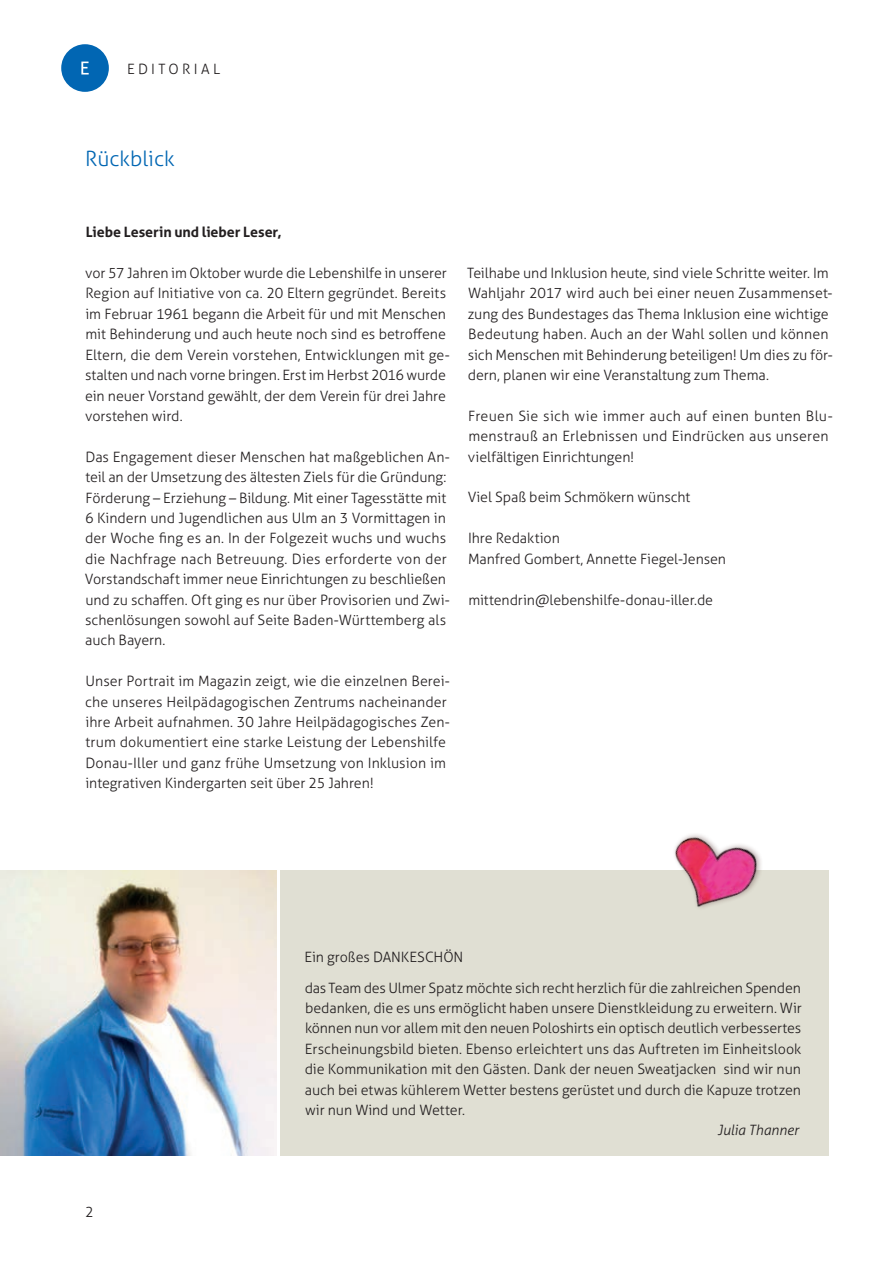
<style>
.page{position:relative;width:893px;height:1263px;background:#fff}
.page>*{position:absolute;margin:0;border:0;box-sizing:border-box;transform-origin:0 0}
.t1{font:300 21px "Aller";color:#0166b3}
.t2{font:300 14.25px/20.4px "Aller";color:#231f20}
.t3{font:700 14.25px "Aller";letter-spacing:-.005em;color:#231f20}
.t4{font:italic 300 14.25px "Aller";letter-spacing:-.005em;color:#231f20}
</style>
<div class="page">
<div style="left:281px;top:870px;width:548px;height:286px;background:#e0dfd3"></div>
<img style="left:0;top:871px;width:276px;height:285px">
<img style="left:674px;top:834px;width:87px;height:74px">
<div style="left:61px;top:44px;width:48px;height:48px;background:#0166b3;border-radius:50%"></div>
<svg style="left:81px;top:62px;width:8px;height:13px"></svg>
<p class="t2" style="left:127px;top:59px;width:22px">editorial</p>
<h1 class="t1" style="left:85px;top:146px;width:91px">Rückblick</h1>
<p class="t3" style="left:86px;top:223px;width:197px">Liebe Leserin und lieber Leser,</p>
<p class="t2" style="left:85px;top:263px;width:366px">vor 57 Jahren im Oktober wurde die Lebenshilfe in unserer Region auf Initiative von ca. 20 Eltern gegründet. Bereits im Februar 1961 begann die Arbeit für und mit Menschen mit Behinderung und auch heute noch sind es betroffene Eltern, die dem Verein vorstehen, Entwicklungen mit ge&shy;stalten und nach vorne bringen. Erst im Herbst 2016 wurde ein neuer Vorstand gewählt, der dem Verein für drei Jahre vorstehen wird.</p>
<p class="t2" style="left:85px;top:446px;width:366px">Das Engagement dieser Menschen hat maßgeblichen An&shy;teil an der U msetzung des ältesten Ziels für die Gründung:<br>Förderung – Erziehung – Bildung. Mit einer Tagesstätte mit 6 Kindern und Jugendlichen aus U lm an 3 Vormittagen in der Woche fing es an. In der Folgezeit wuchs und wuchs die Nachfrage nach Betreuung. Dies erforderte von der Vorstandschaft immer neue Einrichtungen zu beschließen und zu schaffen. Oft ging es nur über Provisorien und Zwi&shy;schenlösungen sowohl auf Seite Baden-Württemberg als auch Bayern.</p>
<p class="t2" style="left:85px;top:671px;width:366px">U nser Portrait im Magazin zeigt, wie die einzelnen Berei&shy;che unseres Heilpädagogischen Zentrums nacheinander ihre Arbeit aufnahmen. 30 Jahre Heilpädagogisches Zen&shy;trum dokumentiert eine starke Leistung der Lebenshilfe Donau-Iller und ganz frühe U msetzung von Inklusion im integrativen Kindergarten seit über 25 Jahren!</p>
<p class="t2" style="left:467px;top:263px;width:367px">Teilhabe und Inklusion heute, sind viele Schritte weiter. Im Wahljahr 2017 wird auch bei einer neuen Zusammenset&shy;zung des Bundestages das Thema Inklusion eine wichtige Bedeutung haben. Auch an der Wahl sollen und können sich Menschen mit Behinderung beteiligen! U m dies zu för&shy;dern, planen wir eine Veranstaltung zum Thema.</p>
<p class="t2" style="left:468px;top:406px;width:366px">Freuen Sie sich wie immer auch auf einen bunten Blu&shy;menstrauß an Erlebnissen und Eindrücken aus unseren vielfältigen Einrichtungen!</p>
<p class="t2" style="left:468px;top:487px;width:224px">Viel Spaß beim Schmökern wünscht</p>
<p class="t2" style="left:468px;top:528px;width:259px">Ihre Redaktion<br>Manfred Gombert, Annette Fiegel-Jensen</p>
<p class="t2" style="left:468px;top:589px;width:246px">mittendrin@lebenshilfe-donau-iller.de</p>
<p class="t2" style="left:305px;top:947px;width:160px">Ein großes DANKESCHÖN</p>
<p class="t2" style="left:85px;top:1202px;width:10px">2</p>
<p class="t2" style="left:305px;top:977px;width:499px;text-align:justify">das Team des U lmer Spatz möchte sich recht herzlich für die zahlreichen Spenden bedanken, die es uns ermöglicht haben unsere Dienstkleidung zu erweitern. Wir können nun vor allem mit den neuen Poloshirts ein optisch deutlich verbessertes Erscheinungsbild bieten. Ebenso erleichtert uns das Auftreten im Einheitslook die Kommunikation mit den Gästen. Dank der neuen Sweatjacken sind wir nun auch bei etwas kühlerem Wetter bestens gerüstet und durch die Kapuze trotzen wir nun Wind und Wetter.</p>
<p class="t4" style="left:717px;top:1122px;width:83px">Julia Thanner</p>
</div>
